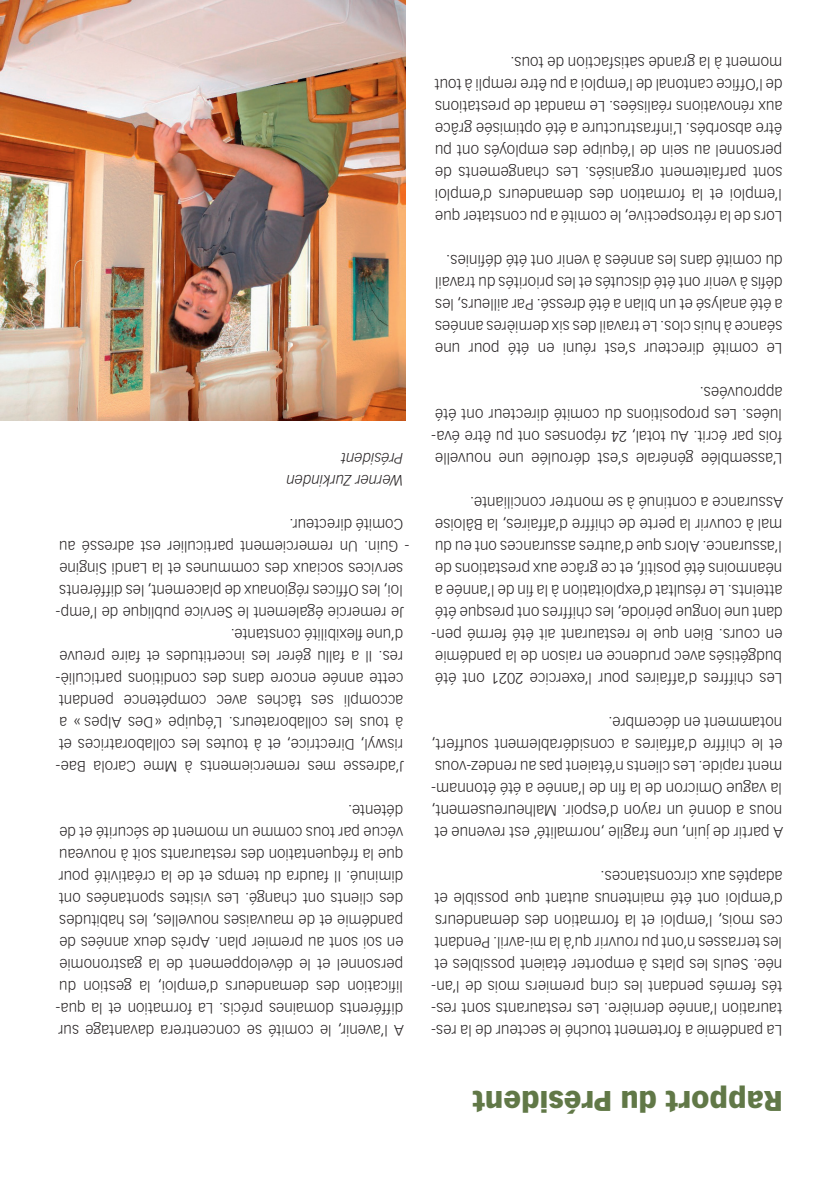
<style>
.page{position:relative;width:840px;height:1191px;background:#fff}
.page>*{position:absolute;margin:0;border:0;box-sizing:border-box;transform-origin:0 0}
.t1{font:900 28px "Vectora LH";letter-spacing:-.005em;color:#617847}
.t2{font:300 15px/22px "Vectora LH";letter-spacing:.01em;color:#231f20}
.t3{font:300 14.8px/22px "Vectora LH";letter-spacing:.01em;color:#231f20}
.t4{font:italic 300 14.8px/22px "Vectora LH";letter-spacing:.01em;color:#231f20}
</style>
<div class="page">
<img style="left:17px;top:0;width:388px;height:421px">
<img style="left:0;top:0;width:17px;height:421px">
<p class="t4" style="left:403px;top:491px;width:118px;rotate:-180deg">Werner Zurkinden<br>Président</p>
<p class="t3" style="left:403px;top:557px;width:345px;text-indent:-6px;rotate:-180deg">- Guin. Un remerciement particulier est adressé au<br>Comité directeur.</p>
<p class="t3" style="left:404px;top:777px;width:350px;rotate:-180deg">J’adresse mes remerciements à Mme Carola Bae&shy;riswyl, Directrice, et à toutes les collaboratrices et à tous les collaborateurs. L’équipe « Des Alpes » a accompli ses tâches avec compétence pendant cette année encore dans des conditions particuliè&shy;res. Il a fallu gérer les incertitudes et faire preuve d’une flexibilité constante.<br>Je remercie également le Service publique de l’emp&shy;loi, les Offices régionaux de placement, les différents services sociaux des communes et la Landi Singine</p>
<p class="t3" style="left:403px;top:1041px;width:349px;rotate:-180deg">A l’avenir, le comité se concentrera davantage sur différents domaines précis. La formation et la qua&shy;lification des demandeurs d’emploi, la gestion du personnel et le développement de la gastronomie en soi sont au premier plan. Après deux années de pandémie et de mauvaises nouvelles, les habitudes des clients ont changé. Les visites spontanées ont diminué. Il faudra du temps et de la créativité pour que la fréquentation des restaurants soit à nouveau vécue par tous comme un moment de sécurité et de détente.</p>
<p class="t2" style="left:782px;top:227px;width:349px;text-align:justify;rotate:-180deg">Lors de la rétrospective, le comité a pu constater que l’emploi et la formation des demandeurs d’emploi sont parfaitement organisés. Les changements de personnel au sein de l’équipe des employés ont pu être absorbés. L’infrastructure a été optimisée grâce aux rénovations réalisées. Le mandat de prestations de l’Office cantonal de l’emploi a pu être rempli à tout moment à la grande satisfaction de tous.</p>
<p class="t2" style="left:782px;top:359px;width:349px;text-align:justify;rotate:-180deg">Le comité directeur s’est réuni en été pour une séance à huis clos. Le travail des six dernières années a été analysé et un bilan a été dressé. Par ailleurs, les défis à venir ont été discutés et les priorités du travail du comité dans les années à venir ont été définies.</p>
<p class="t2" style="left:782px;top:469px;width:352px;rotate:-180deg">L’assemblée générale s’est déroulée une nouvelle fois par écrit. Au total, 24 réponses ont pu être éva&shy;luées. Les propositions du comité directeur ont été approuvées.</p>
<p class="t2" style="left:782px;top:689px;width:353px;rotate:-180deg">Les chiffres d’affaires pour l’exercice 2021 ont été budgétisés avec prudence en raison de la pandémie en cours. Bien que le restaurant ait été fermé pen&shy;dant une longue période, les chiffres ont presque été atteints. Le résultat d’exploitation à la fin de l’année a néanmoins été positif, et ce grâce aux prestations de l’assurance. Alors que d’autres assurances ont eu du mal à couvrir la perte de chiffre d’affaires, la Bâloise Assurance a continué à se montrer conciliante.</p>
<p class="t2" style="left:782px;top:843px;width:353px;rotate:-180deg">A partir de juin, une fragile ‚normalité’ est revenue et nous a donné un rayon d’espoir. Malheureusement, la vague Omicron de la fin de l’année a été étonnam&shy;ment rapide. Les clients n’étaient pas au rendez-vous et le chiffre d’affaires a considérablement souffert, notamment en décembre.</p>
<p class="t2" style="left:782px;top:1041px;width:353px;rotate:-180deg">La pandémie a fortement touché le secteur de la res&shy;tauration l’année dernière. Les restaurants sont res&shy;tés fermés pendant les cinq premiers mois de l’an&shy;née. Seuls les plats à emporter étaient possibles et les terrasses n’ont pu rouvrir qu’à la mi-avril. Pendant ces mois, l’emploi et la formation des demandeurs d’emploi ont été maintenus autant que possible et adaptés aux circonstances.</p>
<h1 class="t1" style="left:782px;top:1118px;width:311px;rotate:-180deg">Rapport du Président</h1>
</div>
